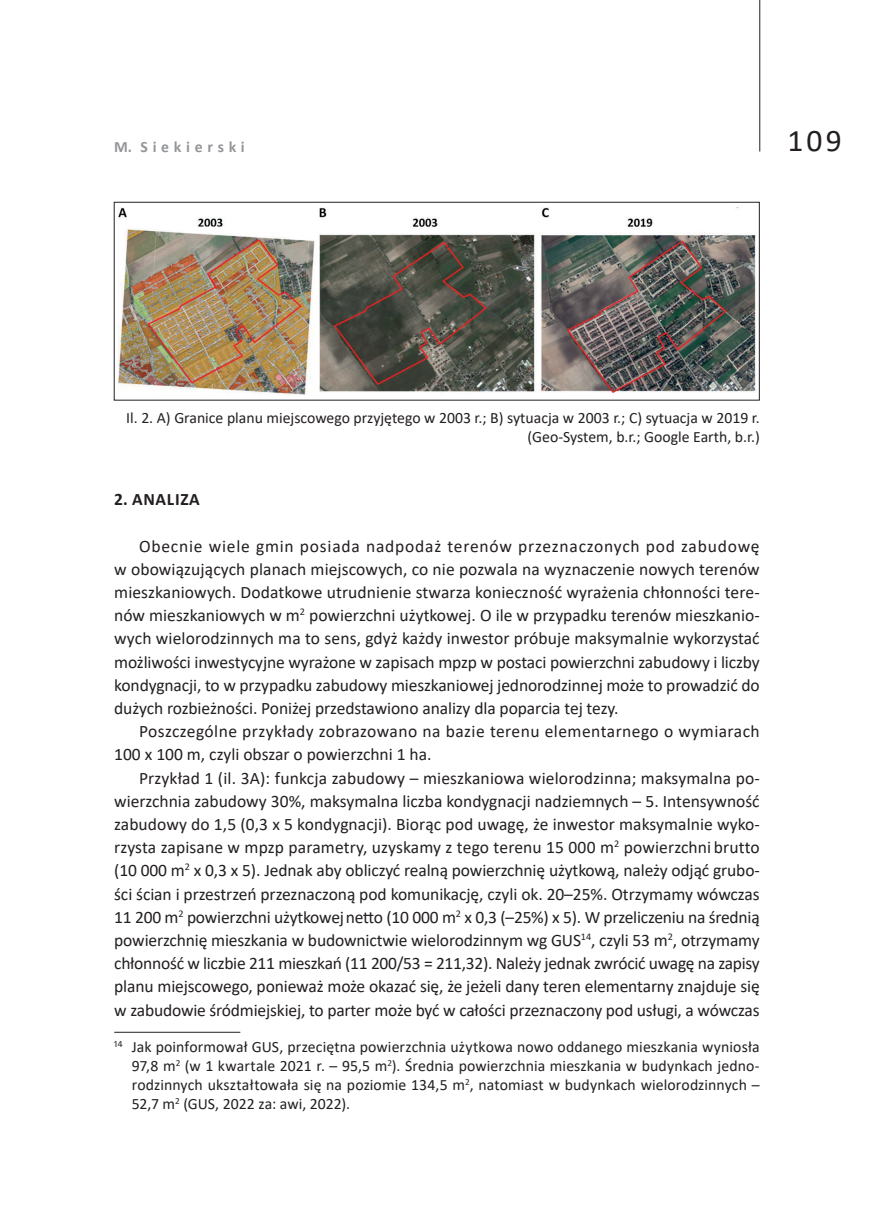
<style>
.page{position:relative;width:874px;height:1221px;background:#fff}
.page>*{position:absolute;margin:0;border:0;box-sizing:border-box;transform-origin:0 0}
.t1{font:31.5px "Calibri";color:#231f20}
.t2{font:17.5px/23.3px "Calibri";letter-spacing:-.005em;color:#231f20;text-align:justify}
.t3{font:17.5px/23.1px "Calibri";letter-spacing:.025em;color:#231f20}
.t4{font:700 17.5px "Calibri";letter-spacing:.04em;color:#231f20}
.t5{font:15.75px/19.2px "Calibri";color:#231f20;text-align:justify}
.t6{font:700 15.75px "Calibri";letter-spacing:.3em;color:#939598}
</style>
<div class="page">
<hr style="left:759px;top:0;width:1px;height:151px;background:#231f20">
<hr style="left:114px;top:1031px;width:126px;height:1px;background:#231f20">
<img style="left:118px;top:207px;width:638px;height:188px">
<div style="left:114px;top:202px;width:645px;height:198px;border:1px solid #231f20"></div>
<p class="t6" style="left:114px;top:135px;width:132px">M. Siekierski</p>
<h1 class="t1" style="left:787px;top:119px;width:56px">109</h1>
<p class="t5" style="left:126px;top:407px;width:634px;text-align:right">Il. 2. A) Granice planu miejscowego przyjętego w 2003 r.; B) sytuacja w 2003 r.; C) sytuacja w 2019 r. (Geo-System, b.r.; Google Earth, b.r.)</p>
<p class="t4" style="left:114px;top:487px;width:87px">2. ANALIZA</p>
<p class="t2" style="left:114px;top:533px;width:646px;text-indent:25px">Obecnie wiele gmin posiada nadpodaż terenów przeznaczonych pod zabudowę w obowiązujących planach miejscowych, co nie pozwala na wyznaczenie nowych terenów mieszkaniowych. Dodatkowe utrudnienie stwarza konieczność wyrażenia chłonności tere&shy;nów mieszkaniowych w m<sup>2</sup> powierzchni użytkowej. O ile w przypadku terenów mieszkanio&shy;wych wielorodzinnych ma to sens, gdyż każdy inwestor próbuje maksymalnie wykorzystać możliwości inwestycyjne wyrażone w zapisach mpzp w postaci powierzchni zabudowy i liczby kondygnacji, to w przypadku zabudowy mieszkaniowej jednorodzinnej może to prowadzić do dużych rozbieżności. Poniżej przedstawiono analizy dla poparcia tej tezy.</p>
<p class="t3" style="left:114px;top:719px;width:646px;text-indent:25px">Poszczególne przykłady zobrazowano na bazie terenu elementarnego o wymiarach<br>100 x 100 m, czyli obszar o powierzchni 1 ha.</p>
<p class="t2" style="left:114px;top:765px;width:646px;text-indent:25px">Przykład 1 (il. 3A): funkcja zabudowy – mieszkaniowa wielorodzinna; maksymalna po&shy;wierzchnia zabudowy 30%, maksymalna liczba kondygnacji nadziemnych – 5. Intensywność zabudowy do 1,5 (0,3 x 5 kondygnacji). Biorąc pod uwagę, że inwestor maksymalnie wyko&shy;rzysta zapisane w mpzp parametry, uzyskamy z tego terenu 15 000 m<sup>2</sup> powierzchni brutto (10 000 m<sup>2</sup> x 0,3 x 5). Jednak aby obliczyć realną powierzchnię użytkową, należy odjąć grubo&shy;ści ścian i przestrzeń przeznaczoną pod komunikację, czyli ok. 20–25%. Otrzymamy wówczas 11 200 m<sup>2</sup> powierzchni użytkowejnetto (10 000 m<sup>2</sup> x 0,3 (–25%) x 5). W przeliczeniu na średnią powierzchnię mieszkania w budownictwie wielorodzinnym wg GUS<sup>14</sup>, czyli 53 m<sup>2</sup>, otrzymamy chłonność w liczbie 211 mieszkań (11 200/53 = 211,32). Należy jednak zwrócić uwagę na zapisy planu miejscowego, ponieważ może okazać się, że jeżeli dany teren elementarny znajduje się w zabudowie śródmiejskiej, to parter może być w całości przeznaczony pod usługi, a wówczas</p>
<p class="t5" style="left:132px;top:1036px;width:629px;text-indent:-18px"><sup>14</sup> Jak poinformował GUS, przeciętna powierzchnia użytkowa nowo oddanego mieszkania wyniosła 97,8 m<sup>2</sup> (w 1 kwartale 2021 r. – 95,5 m<sup>2</sup>). Średnia powierzchnia mieszkania w budynkach jedno&shy;rodzinnych ukształtowała się na poziomie 134,5 m<sup>2</sup>, natomiast w budynkach wielorodzinnych – 52,7 m<sup>2</sup> (GUS, 2022 za: awi, 2022).</p>
</div>
